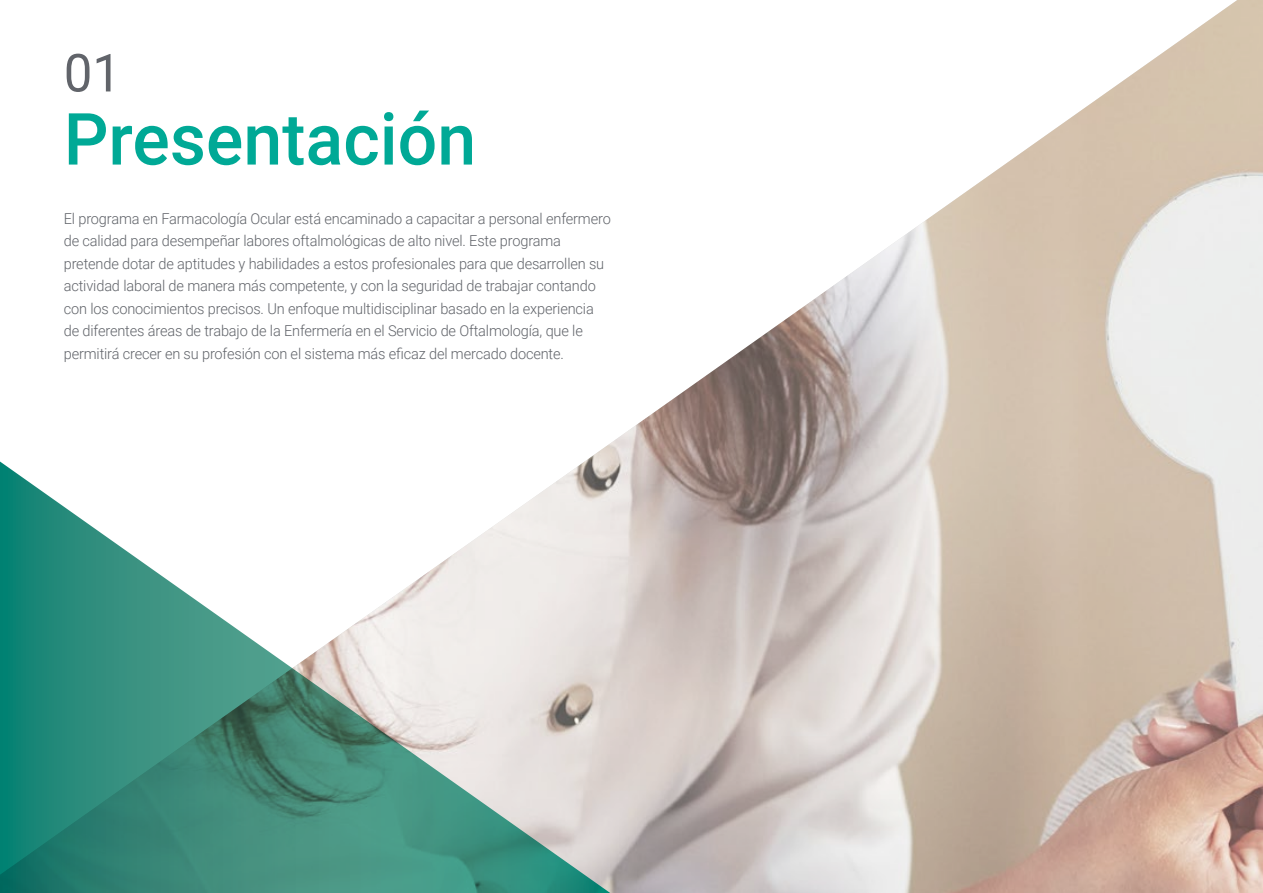
<style>
.page{position:relative;width:1263px;height:893px;background:#fff}
.page>*{position:absolute;margin:0;border:0;box-sizing:border-box;transform-origin:0 0}
.t1{font:500 72px "Roboto";color:#00a996}
.t2{font:52.5px "Roboto";color:#61646a}
.t3{font:300 15px/22.5px "Roboto";letter-spacing:-.01em;color:#61646a}
</style>
<div class="page">
<img style="left:607px;top:0;width:656px;height:893px">
<svg style="left:0;top:446px;width:640px;height:447px"></svg>
<h2 class="t2" style="left:64px;top:36px;width:59px">01</h2>
<h1 class="t1" style="left:64px;top:89px;width:414px">Presentación</h1>
<p class="t3" style="left:64px;top:207px;width:549px">El programa en Farmacología Ocular está encaminado a capacitar a personal enfermero de calidad para desempeñar labores oftalmológicas de alto nivel. Este programa pretende dotar de aptitudes y habilidades a estos profesionales para que desarrollen su actividad laboral de manera más competente, y con la seguridad de trabajar contando con los conocimientos precisos. Un enfoque multidisciplinar basado en la experiencia de diferentes áreas de trabajo de la Enfermería en el Servicio de Oftalmología, que le permitirá crecer en su profesión con el sistema más eficaz del mercado docente.</p>
</div>
